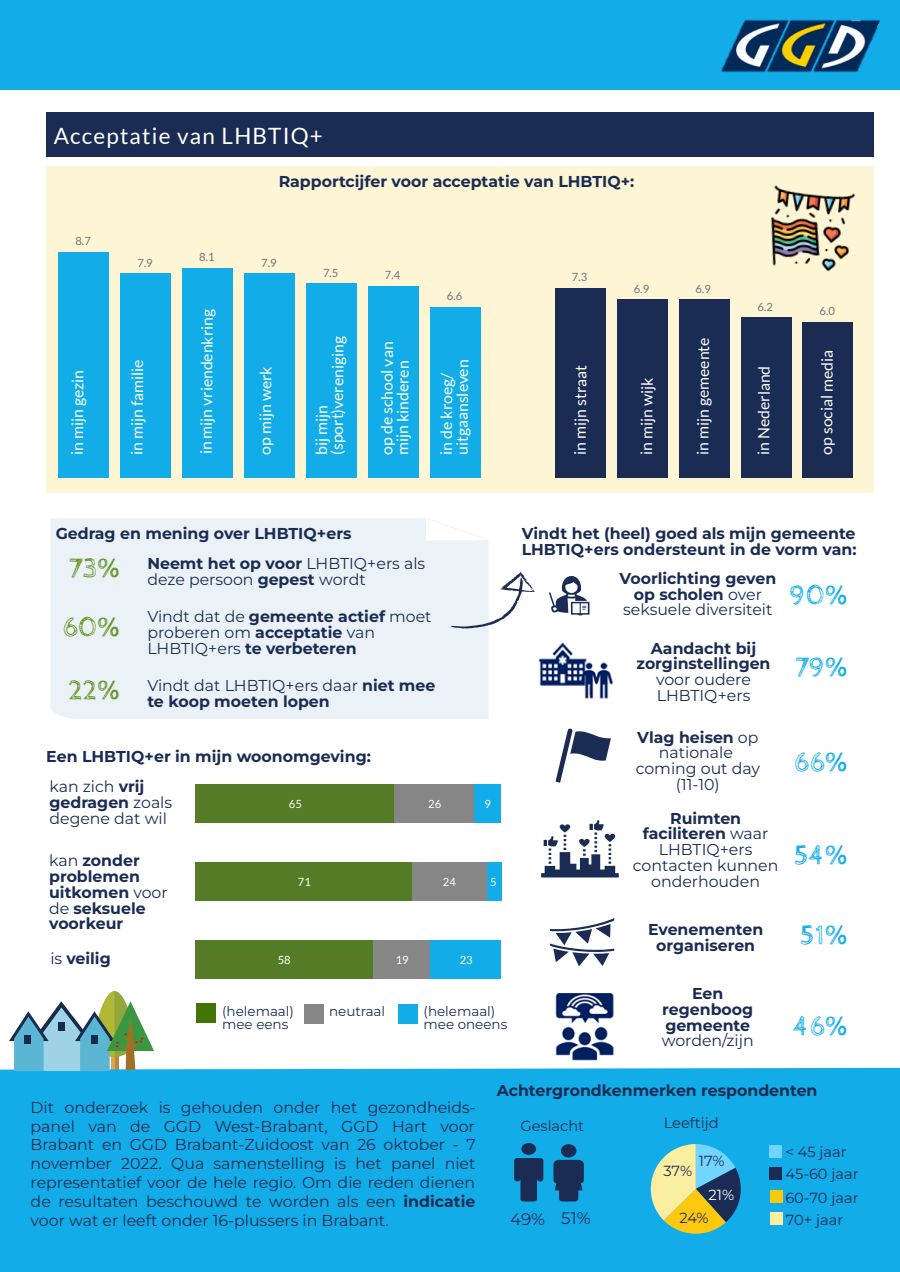
<style>
.page{position:relative;width:900px;height:1272px;background:#fff}
.page>*{position:absolute;margin:0;border:0;box-sizing:border-box;transform-origin:0 0}
.t1{font:28.1px "Cabin Sketch";color:#12ace8}
.t2{font:28.1px "Cabin Sketch";color:#669525}
.t3{font:22.5px "Lato";letter-spacing:.05em;color:#fff}
.t4{font:16.7px "Montserrat";color:#1a2c54}
.t5{font:15.75px/15.8px "Montserrat";color:#1a2c54;text-align:center}
.t6{font:700 15.75px/15.8px "Montserrat";color:#1a2c54}
.t7{font:15.75px/16px "Lato";letter-spacing:-.01em;color:#fff}
.t8{font:14.6px "Montserrat";color:#1a2c54}
.t9{font:14.6px "Montserrat";color:#fff}
.t10{font:13.5px "Montserrat";color:#1a2c54}
.t11{font:11.25px "Lato";color:#6c757d}
.t12{font:11.25px "Lato";color:#fff}
.s1{font-weight:700}
.s2{font-weight:400}
</style>
<div class="page">
<div style="left:46px;top:166px;width:828px;height:327px;background:#fef5d4"></div>
<div style="left:59px;top:252px;width:50px;height:225px;background:#12ace8"></div>
<div style="left:120px;top:273px;width:51px;height:204px;background:#12ace8"></div>
<div style="left:182px;top:268px;width:51px;height:209px;background:#12ace8"></div>
<div style="left:244px;top:273px;width:51px;height:204px;background:#12ace8"></div>
<div style="left:306px;top:284px;width:51px;height:193px;background:#12ace8"></div>
<div style="left:368px;top:286px;width:51px;height:191px;background:#12ace8"></div>
<div style="left:430px;top:307px;width:51px;height:170px;background:#12ace8"></div>
<div style="left:555px;top:288px;width:51px;height:189px;background:#1a2c54"></div>
<div style="left:617px;top:299px;width:51px;height:178px;background:#1a2c54"></div>
<div style="left:679px;top:299px;width:50px;height:178px;background:#1a2c54"></div>
<div style="left:741px;top:317px;width:50px;height:160px;background:#1a2c54"></div>
<div style="left:803px;top:322px;width:50px;height:155px;background:#1a2c54"></div>
<div style="left:51px;top:519px;width:437px;height:200px;background:#ebf2f7"></div>
<svg style="left:426px;top:519px;width:62px;height:21px"></svg>
<div style="left:0;top:1068px;width:900px;height:204px;background:#12ace8"></div>
<svg style="left:651px;top:1144px;width:90px;height:90px;background:#91b494"></svg>
<div style="left:0;top:0;width:900px;height:90px;background:#12ace8"></div>
<img style="left:721px;top:19px;width:159px;height:54px">
<svg style="left:514px;top:1143px;width:29px;height:59px;background:#175786"></svg>
<svg style="left:554px;top:1144px;width:30px;height:57px;background:#174f7c"></svg>
<div style="left:770px;top:1145px;width:12px;height:13px;background:#72d5ff"></div>
<div style="left:764px;top:1202px;width:19px;height:19px;background:#12ace8"></div>
<div style="left:770px;top:1168px;width:12px;height:12px;background:#1a2c54"></div>
<div style="left:771px;top:1190px;width:12px;height:13px;background:#fec80f"></div>
<div style="left:771px;top:1213px;width:12px;height:12px;background:#fceea1"></div>
<div style="left:46px;top:112px;width:828px;height:46px;background:#1a2c54"></div>
<div style="left:305px;top:1005px;width:19px;height:19px;background:#868686"></div>
<div style="left:398px;top:1005px;width:19px;height:19px;background:#12ace8"></div>
<div style="left:197px;top:1004px;width:19px;height:19px;background:#417505"></div>
<div style="left:196px;top:784px;width:199px;height:38px;background:#547b26"></div>
<div style="left:196px;top:862px;width:217px;height:38px;background:#547b26"></div>
<div style="left:196px;top:941px;width:177px;height:38px;background:#547b26"></div>
<div style="left:395px;top:784px;width:79px;height:38px;background:#868686"></div>
<div style="left:413px;top:862px;width:74px;height:38px;background:#868686"></div>
<div style="left:373px;top:941px;width:58px;height:38px;background:#868686"></div>
<div style="left:474px;top:784px;width:27px;height:38px;background:#12ace8"></div>
<div style="left:487px;top:862px;width:14px;height:38px;background:#12ace8"></div>
<div style="left:431px;top:941px;width:70px;height:38px;background:#12ace8"></div>
<svg style="left:9px;top:991px;width:145px;height:80px"></svg>
<svg style="left:450px;top:556px;width:85px;height:92px"></svg>
<svg style="left:550px;top:918px;width:64px;height:48px"></svg>
<svg style="left:549px;top:576px;width:41px;height:39px"></svg>
<svg style="left:556px;top:728px;width:55px;height:55px"></svg>
<svg style="left:541px;top:820px;width:78px;height:58px"></svg>
<img style="left:555px;top:993px;width:59px;height:68px">
<img style="left:530px;top:633px;width:84px;height:66px">
<img style="left:771px;top:185px;width:84px;height:87px">
<p class="t3" style="left:54px;top:122px;width:271px">Acceptatie van LHBTIQ+</p>
<p class="t11" style="left:75px;top:234px;width:17px">8.7</p>
<p class="t11" style="left:137px;top:256px;width:17px">7.9</p>
<p class="t7" style="left:69px;top:455px;width:87px;rotate:-90deg">in mijn gezin</p>
<p class="t7" style="left:129px;top:455px;width:97px;rotate:-90deg">in mijn familie</p>
<p class="t11" style="left:199px;top:250px;width:17px">8.1</p>
<p class="t7" style="left:198px;top:454px;width:147px;rotate:-90deg">in mijn vriendenkring</p>
<p class="t6" style="left:279px;top:173px;width:357px">Rapportcijfer voor acceptatie van LHBTIQ+:</p>
<p class="t11" style="left:261px;top:256px;width:17px">7.9</p>
<p class="t7" style="left:257px;top:455px;width:90px;rotate:-90deg">op mijn werk</p>
<p class="t11" style="left:323px;top:266px;width:17px">7.5</p>
<p class="t11" style="left:385px;top:268px;width:17px">7.4</p>
<p class="t7" style="left:313px;top:455px;width:120px;rotate:-90deg">bij mijn (sport)vereniging</p>
<p class="t7" style="left:379px;top:455px;width:115px;line-height:15.7px;rotate:-90deg">op de school van mijn kinderen</p>
<p class="t11" style="left:447px;top:289px;width:17px">6.6</p>
<p class="t11" style="left:572px;top:270px;width:17px">7.3</p>
<p class="t7" style="left:438px;top:455px;width:97px;line-height:15.8px;rotate:-90deg">in de kroeg/ uitgaansleven</p>
<p class="t7" style="left:572px;top:455px;width:91px;rotate:-90deg">in mijn straat</p>
<p class="t11" style="left:634px;top:281px;width:17px">6.9</p>
<p class="t11" style="left:696px;top:281px;width:17px">6.9</p>
<p class="t7" style="left:638px;top:455px;width:79px;rotate:-90deg">in mijn wijk</p>
<p class="t7" style="left:695px;top:455px;width:119px;rotate:-90deg">in mijn gemeente</p>
<p class="t11" style="left:758px;top:299px;width:17px">6.2</p>
<p class="t7" style="left:755px;top:455px;width:91px;rotate:-90deg">in Nederland</p>
<p class="t11" style="left:819px;top:304px;width:17px">6.0</p>
<p class="t7" style="left:818px;top:455px;width:106px;rotate:-90deg">op social media</p>
<p class="t6" style="left:56px;top:525px;width:297px">Gedrag en mening over LHBTIQ+ers</p>
<p class="t2" style="left:69px;top:553px;width:53px">73%</p>
<p class="t2" style="left:63px;top:611px;width:60px">60%</p>
<p class="t2" style="left:69px;top:674px;width:54px">22%</p>
<p class="t5" style="left:147px;top:556px;width:279px;text-align:left"><span class="s1">Neemt het op voor</span> LHBTIQ+ers als deze persoon <span class="s1">gepest</span> wordt</p>
<p class="t5" style="left:147px;top:609px;width:286px;text-align:left">Vindt dat de <span class="s1">gemeente actief</span> moet proberen om <span class="s1">acceptatie</span> van<br>LHBTIQ+ers <span class="s1">te verbeteren</span></p>
<p class="t6" style="left:147px;top:677px;width:290px"><span class="s2">Vindt dat LHBTIQ+ers daar</span> niet mee te koop moeten lopen</p>
<p class="t6" style="left:46px;top:748px;width:326px">Een LHBTIQ+er in mijn woonomgeving:</p>
<p class="t5" style="left:50px;top:778px;width:124px;text-align:left">kan zich <span class="s1">vrij gedragen</span> zoals degene dat wil</p>
<p class="t6" style="left:49px;top:853px;width:120px"><span class="s2">kan</span> zonder problemen uitkomen <span class="s2">voor de</span> seksuele voorkeur</p>
<p class="t12" style="left:289px;top:797px;width:15px">65</p>
<p class="t12" style="left:298px;top:874px;width:15px">71</p>
<p class="t12" style="left:428px;top:797px;width:15px">26</p>
<p class="t12" style="left:443px;top:874px;width:15px">24</p>
<p class="t12" style="left:484px;top:797px;width:8px">9</p>
<p class="t12" style="left:490px;top:874px;width:8px">5</p>
<p class="t6" style="left:50px;top:951px;width:62px"><span class="s2">is</span> veilig</p>
<p class="t12" style="left:460px;top:953px;width:15px">23</p>
<p class="t10" style="left:222px;top:1003px;width:73px">(helemaal)</p>
<p class="t10" style="left:222px;top:1016px;width:68px">mee eens</p>
<p class="t12" style="left:278px;top:953px;width:15px">58</p>
<p class="t12" style="left:396px;top:953px;width:15px">19</p>
<p class="t10" style="left:329px;top:1003px;width:58px">neutraal</p>
<p class="t10" style="left:424px;top:1003px;width:73px">(helemaal)</p>
<p class="t10" style="left:424px;top:1016px;width:85px">mee oneens</p>
<p class="t6" style="left:522px;top:525px;width:336px">Vindt het (heel) goed als mijn gemeente<br>LHBTIQ+ers ondersteunt in de vorm van:</p>
<p class="t6" style="left:620px;top:570px;width:158px">Voorlichting geven</p>
<p class="t5" style="left:623px;top:586px;width:151px"><span class="s1">op scholen</span> over seksuele diversiteit</p>
<p class="t6" style="left:637px;top:640px;width:135px;text-align:center">Aandacht bij zorginstellingen <span class="s2">voor oudere<br>LHBTIQ+ers</span></p>
<p class="t5" style="left:637px;top:729px;width:123px"><span class="s1">Vlag heisen</span> op nationale</p>
<p class="t5" style="left:636px;top:760px;width:126px">coming out day (11-10)</p>
<p class="t5" style="left:633px;top:810px;width:147px"><span class="s1">Ruimten faciliteren</span> waar<br>LHBTIQ+ers contacten kunnen onderhouden</p>
<p class="t1" style="left:790px;top:580px;width:60px">90%</p>
<p class="t1" style="left:796px;top:652px;width:55px">79%</p>
<p class="t1" style="left:794px;top:746px;width:56px">66%</p>
<p class="t1" style="left:794px;top:839px;width:56px">54%</p>
<p class="t6" style="left:648px;top:921px;width:117px;text-align:center">Evenementen organiseren</p>
<p class="t6" style="left:662px;top:985px;width:93px;text-align:center">Een regenboog gemeente <span class="s2">worden/zijn</span></p>
<p class="t1" style="left:800px;top:919px;width:50px">51%</p>
<p class="t1" style="left:794px;top:1010px;width:57px">46%</p>
<p class="t5" style="left:31px;top:1098px;width:447px;line-height:18.9px;text-align:justify">Dit onderzoek is gehouden onder het gezondheids&shy;panel van de GGD West-Brabant, GGD Hart voor Brabant en GGD Brabant-Zuidoost van 26 oktober - 7 november 2022. Qua samenstelling is het panel niet representatief voor de hele regio. Om die reden dienen de resultaten beschouwd te worden als een <span class="s1">indicatie </span>voor wat er leeft onder 16-plussers in Brabant.</p>
<p class="t6" style="left:497px;top:1082px;width:322px">Achtergrondkenmerken respondenten</p>
<p class="t8" style="left:520px;top:1116px;width:65px">Geslacht</p>
<p class="t8" style="left:664px;top:1114px;width:56px">Leeftijd</p>
<p class="t8" style="left:699px;top:1151px;width:28px">17%</p>
<p class="t8" style="left:663px;top:1161px;width:30px">37%</p>
<p class="t4" style="left:510px;top:1209px;width:36px">49%</p>
<p class="t4" style="left:561px;top:1208px;width:31px">51%</p>
<p class="t9" style="left:708px;top:1186px;width:27px">21%</p>
<p class="t8" style="left:679px;top:1209px;width:31px">24%</p>
<p class="t8" style="left:786px;top:1142px;width:63px">&lt; 45 jaar</p>
<p class="t8" style="left:785px;top:1165px;width:75px">45-60 jaar</p>
<p class="t8" style="left:785px;top:1188px;width:75px">60-70 jaar</p>
<p class="t8" style="left:786px;top:1211px;width:59px">70+ jaar</p>
</div>
